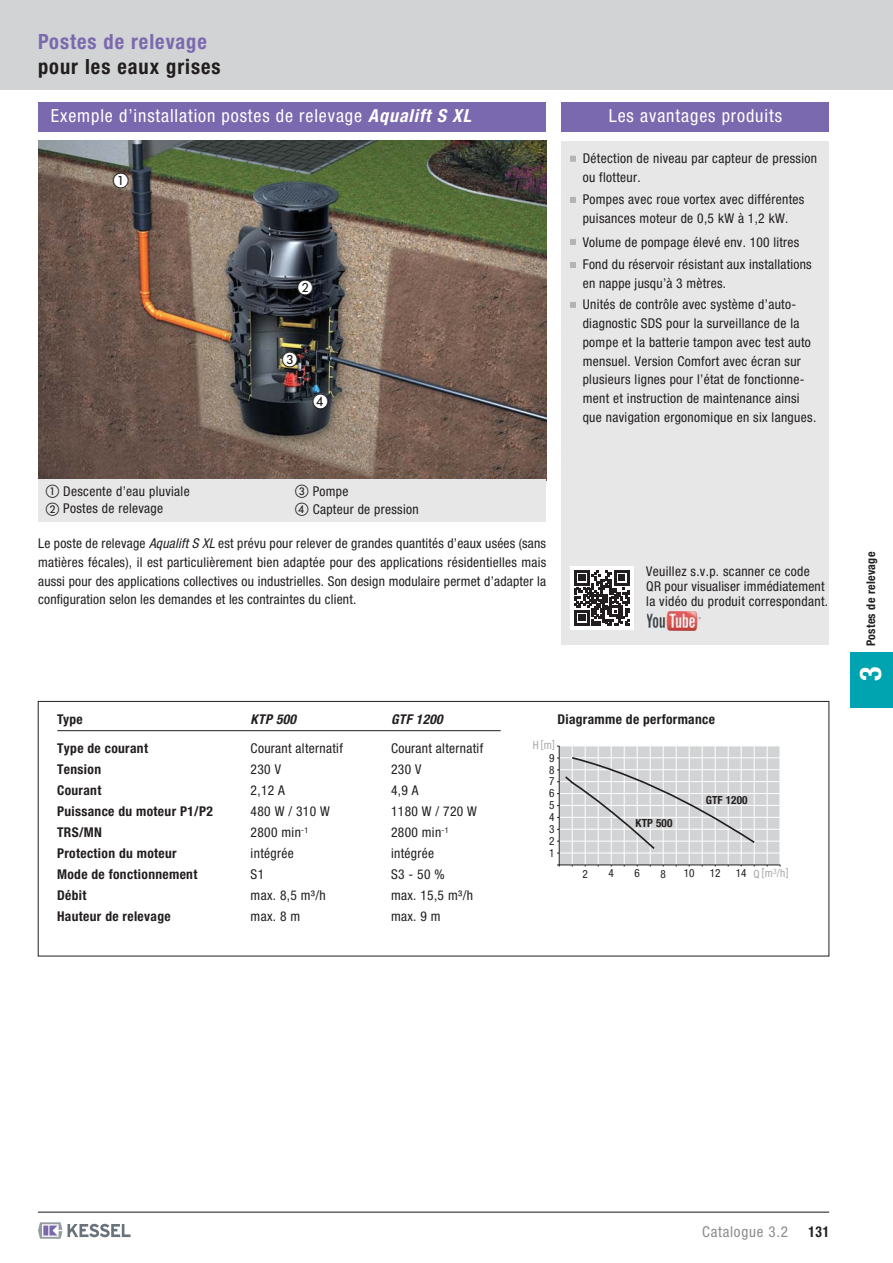
<style>
.page{position:relative;width:893px;height:1263px;background:#fff}
.page>*{position:absolute;margin:0;border:0;box-sizing:border-box;transform-origin:0 0}
.t1{font:700 condensed 30px "Helvetica Neue LT Std";color:#fff}
.t2{font:700 condensed 21px "Helvetica Neue LT Std";letter-spacing:.05em;color:#221e1f}
.t3{font:700 condensed 21px "Helvetica Neue LT Std";letter-spacing:.05em;color:#7b69af}
.t4{font:condensed 18px "Helvetica Neue LT Std";letter-spacing:.05em;color:#fff}
.t5{font:16.2px "European Pi One";color:#201d1d}
.t6{font:condensed 15px "Helvetica Neue LT Std";letter-spacing:.05em;color:#8a8c8e}
.t7{font:700 condensed 15px "Helvetica Neue LT Std";color:#221e1f;scale:.9 1}
.t8{font:condensed 13.5px/21px "Helvetica Neue LT Std";letter-spacing:.025em;color:#221e1f}
.t9{font:700 condensed 13.5px/21px "Helvetica Neue LT Std";letter-spacing:.025em;color:#221e1f}
.t10{font:condensed 13.5px/18.8px "Helvetica Neue LT Std";letter-spacing:.025em;color:#231f20}
.t11{font:italic 700 condensed 13.5px "Helvetica Neue LT Std";letter-spacing:.025em;color:#221e1f}
.t12{font:700 condensed 12px "Helvetica Neue LT Std";letter-spacing:.025em;color:#231f20}
.t13{font:condensed 11.25px "Helvetica Neue LT Std";color:#231f20}
.t14{font:700 condensed 11.25px "Helvetica Neue LT Std";letter-spacing:.01em;color:#231f20}
.t15{font:condensed 11.25px "Helvetica Neue LT Std";color:#a7a9ac}
.s1{font-weight:700;font-style:italic}
.s2{font-family:"European Pi One";font-stretch:normal}
.s3{font-style:italic}
</style>
<div class="page">
<hr style="left:38px;top:1212px;width:791px;height:1px;background:#221e1f">
<svg style="left:38px;top:1222px;width:92px;height:17px"></svg>
<div style="left:850px;top:652px;width:42px;height:56px;background:#00a3b0"></div>
<div style="left:0;top:0;width:892px;height:89px;background:#d2d3d4"></div>
<div style="left:38px;top:102px;width:508px;height:30px;background:#7b69af"></div>
<div style="left:561px;top:102px;width:268px;height:30px;background:#7b69af"></div>
<div style="left:561px;top:141px;width:268px;height:503px;background:#e7e7e7"></div>
<img style="left:38px;top:141px;width:508px;height:338px">
<div style="left:38px;top:479px;width:508px;height:42px;background:#e7e7e7"></div>
<svg style="left:570px;top:156px;width:6px;height:6px"></svg>
<svg style="left:570px;top:197px;width:6px;height:6px"></svg>
<svg style="left:570px;top:239px;width:6px;height:6px"></svg>
<svg style="left:570px;top:262px;width:6px;height:6px"></svg>
<svg style="left:570px;top:302px;width:6px;height:6px"></svg>
<div style="left:113px;top:173px;width:15px;height:15px;background:#fff;border-radius:50%"></div>
<div style="left:570px;top:566px;width:63px;height:64px;background:#fff"></div>
<svg style="left:574px;top:570px;width:55px;height:56px"></svg>
<img style="left:646px;top:611px;width:54px;height:20px">
<div style="left:38px;top:701px;width:791px;height:255px;border:1px solid #221e1f"></div>
<hr style="left:57px;top:730px;width:443px;height:1px;background:#221e1f">
<svg style="left:557px;top:745px;width:223px;height:121px;background:#d2d3d4"></svg>
<svg style="left:297px;top:280px;width:16px;height:15px"></svg>
<svg style="left:282px;top:351px;width:16px;height:16px"></svg>
<svg style="left:312px;top:393px;width:16px;height:16px"></svg>
<h2 class="t3" style="left:38px;top:34px;width:170px">Postes de relevage</h2>
<h2 class="t2" style="left:38px;top:59px;width:184px">pour les eaux grises</h2>
<h3 class="t4" style="left:51px;top:109px;width:421px">Exemple d’installation postes de relevage <span class="s1">Aqualift S XL</span></h3>
<h3 class="t4" style="left:608px;top:109px;width:175px">Les avantages produits</h3>
<p class="t5" style="left:113px;top:172px;width:18px">-</p>
<p class="t8" style="left:63px;top:483px;width:128px;line-height:17.2px;text-indent:-18px"><span class="s2">-</span> Descente d’eau pluviale<br>Postes de relevage</p>
<p class="t8" style="left:313px;top:483px;width:107px;line-height:18px">Pompe<br>Capteur de pression</p>
<p class="t8" style="left:38px;top:535px;width:509px;line-height:18.8px;text-align:justify">Le poste de relevage <span class="s3">Aqualift S XL</span> est prévu pour relever de grandes quantités d’eaux usées (sans matières fécales), il est particulièrement bien adaptée pour des applications résidentielles mais aussi pour des applications collectives ou industrielles. Son design modulaire permet d’adapter la configuration selon les demandes et les contraintes du client.</p>
<p class="t8" style="left:582px;top:150px;width:236px;line-height:18.8px">Détection de niveau par capteur de pression ou flotteur.</p>
<p class="t10" style="left:582px;top:191px;width:223px">Pompes avec roue vortex avec différentes puisances moteur de 0,5 kW à 1,2 kW.</p>
<p class="t8" style="left:582px;top:231px;width:230px;line-height:23px">Volume de pompage élevé env. 100 litres<br>Fond du réservoir résistant aux installations</p>
<p class="t8" style="left:582px;top:274px;width:215px">en nappe jusqu’à 3 mètres.<br>Unités de contrôle avec système d’auto-</p>
<p class="t8" style="left:582px;top:315px;width:235px;line-height:18.8px">diagnostic SDS pour la surveillance de la pompe et la batterie tampon avec test auto mensuel. Version Comfort avec écran sur plusieurs lignes pour l’état de fonctionne&shy;ment et instruction de maintenance ainsi que navigation ergonomique en six langues.</p>
<p class="t8" style="left:646px;top:564px;width:183px;line-height:15px">Veuillez s.v.p. scanner ce code<br>QR pour visualiser immédiatement la vidéo du produit correspondant.</p>
<p class="t9" style="left:57px;top:706px;width:92px;line-height:28.5px">Type<br>Type de courant</p>
<p class="t9" style="left:57px;top:760px;width:157px">Tension<br>Courant<br>Puissance du moteur P1/P2<br>TRS/MN<br>Protection du moteur<br>Mode de fonctionnement<br>Débit<br>Hauteur de relevage</p>
<p class="t11" style="left:251px;top:715px;width:47px">KTP 500</p>
<p class="t8" style="left:251px;top:739px;width:94px">Courant alternatif<br>230 V<br>2,12 A<br>480 W / 310 W<br>2800 min<sup>-1 </sup>intégrée<br>S1<br>max. 8,5 m³/h max. 8 m</p>
<p class="t11" style="left:391px;top:715px;width:53px">GTF 1200</p>
<p class="t8" style="left:391px;top:739px;width:94px">Courant alternatif<br>230 V<br>4,9 A<br>1180 W / 720 W<br>2800 min<sup>-1 </sup>intégrée<br>S3 - 50 %<br>max. 15,5 m³/h max. 9 m</p>
<p class="t9" style="left:557px;top:710px;width:159px">Diagramme de performance</p>
<p class="t15" style="left:533px;top:740px;width:24px">H [m]</p>
<p class="t13" style="left:549px;top:754px;width:7px">9</p>
<p class="t13" style="left:549px;top:766px;width:7px">8</p>
<p class="t13" style="left:549px;top:777px;width:7px">7</p>
<p class="t13" style="left:549px;top:789px;width:7px">6</p>
<p class="t13" style="left:549px;top:801px;width:7px">5</p>
<p class="t13" style="left:549px;top:813px;width:7px">4</p>
<p class="t13" style="left:549px;top:825px;width:7px">3</p>
<p class="t13" style="left:549px;top:837px;width:7px">2</p>
<p class="t13" style="left:549px;top:849px;width:7px">1</p>
<p class="t14" style="left:635px;top:819px;width:38px">KTP 500</p>
<p class="t14" style="left:705px;top:796px;width:43px">GTF 1200</p>
<p class="t15" style="left:753px;top:869px;width:37px">Q [m<sup>3</sup>/h]</p>
<p class="t13" style="left:582px;top:870px;width:7px">2</p>
<p class="t13" style="left:608px;top:869px;width:7px">4</p>
<p class="t13" style="left:634px;top:869px;width:7px">6</p>
<p class="t13" style="left:660px;top:870px;width:7px">8</p>
<p class="t13" style="left:683px;top:869px;width:12px">10</p>
<p class="t13" style="left:709px;top:869px;width:12px">12</p>
<p class="t13" style="left:735px;top:869px;width:12px">14</p>
<p class="t12" style="left:866px;top:646px;width:96px;rotate:-90deg">Postes de relevage</p>
<h1 class="t1" style="left:859px;top:681px;width:16px;rotate:-90deg">3</h1>
<p class="t6" style="left:702px;top:1226px;width:87px">Catalogue 3.2</p>
<p class="t7" style="left:808px;top:1226px;width:25px">131</p>
</div>
